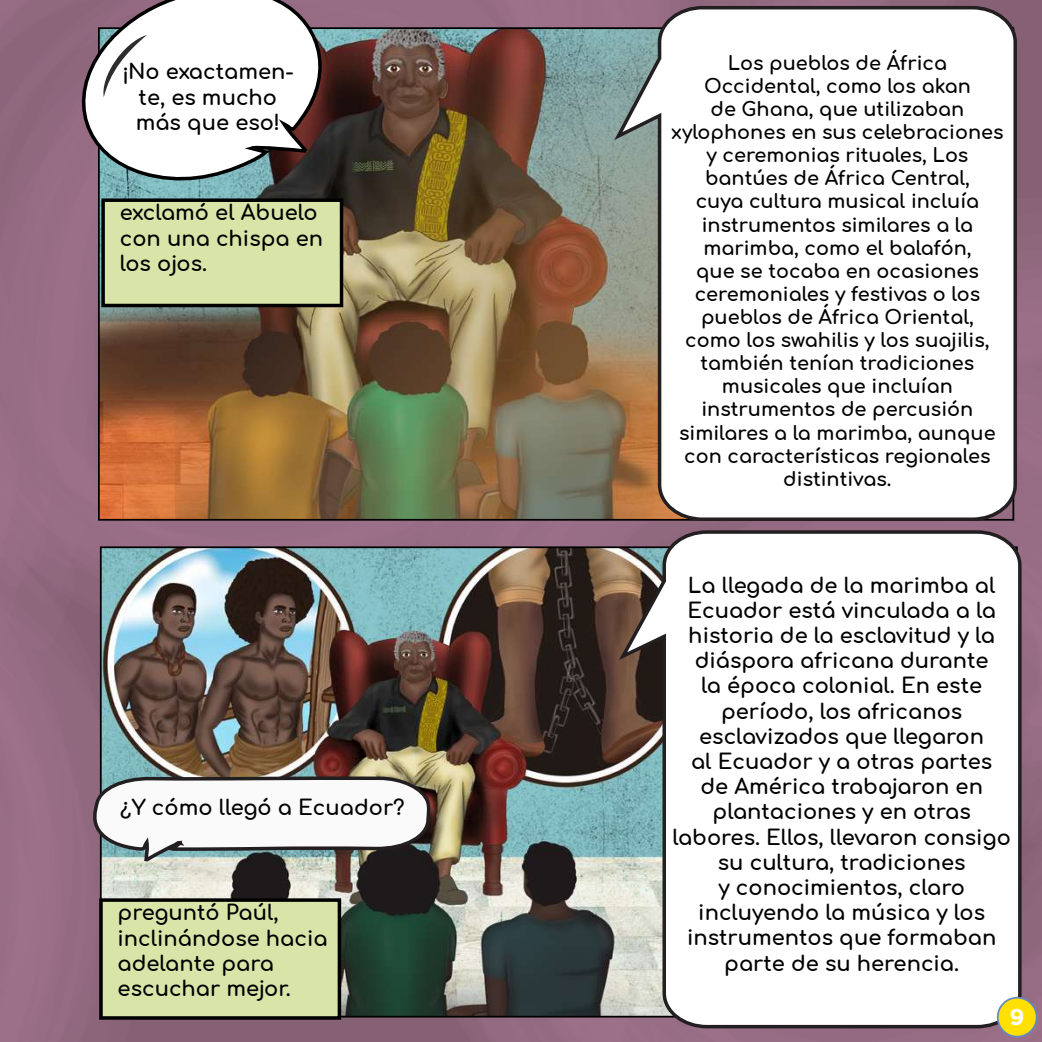
<style>
.page{position:relative;width:1042px;height:1042px;background:#fff}
.page>*{position:absolute;margin:0;border:0;box-sizing:border-box;transform-origin:0 0}
.t1{font:700 22.75px "Gotham";color:#fff}
.t2{font:700 21px/25.2px "Comfortaa";color:#000}
.t3{font:700 19.25px/23.1px "Comfortaa";color:#000;text-align:center}
</style>
<div class="page">
<img style="left:0;top:0;width:1042px;height:1042px">
<img style="left:103px;top:549px;width:512px;height:465px">
<img style="left:101px;top:30px;width:509px;height:488px">
<div style="left:103px;top:200px;width:238px;height:105px;background:#d9e5a8"></div>
<div style="left:101px;top:198px;width:242px;height:109px;border:4px solid #000"></div>
<svg style="left:66px;top:0;width:270px;height:184px"></svg>
<svg style="left:100px;top:35px;width:47px;height:62px"></svg>
<svg style="left:610px;top:4px;width:408px;height:519px"></svg>
<div style="left:101px;top:900px;width:238px;height:118px;background:#d9e5a8"></div>
<div style="left:99px;top:898px;width:242px;height:121px;border:4px solid #000"></div>
<svg style="left:90px;top:775px;width:342px;height:87px"></svg>
<svg style="left:615px;top:528px;width:408px;height:502px"></svg>
<div style="left:997px;top:997px;width:39px;height:39px;background:#ffe000;border-radius:50%"></div>
<div style="left:997px;top:997px;width:40px;height:40px;border:2px solid #6388c5;border-radius:50%"></div>
<p class="t2" style="left:122px;top:56px;width:173px;text-align:center">¡No exactamen&shy;te, es mucho más que eso!</p>
<p class="t2" style="left:120px;top:197px;width:205px">exclamó el Abuelo con una chispa en los ojos.</p>
<p class="t2" style="left:120px;top:792px;width:286px">¿Y cómo llegó a Ecuador?</p>
<p class="t2" style="left:118px;top:897px;width:211px">preguntó Paúl, inclinándose hacia adelante para escuchar mejor.</p>
<p class="t3" style="left:671px;top:49px;width:334px">Los pueblos de África<br>Occidental, como los akan<br>de Ghana, que utilizaban xylophones en sus celebraciones y ceremonias rituales, Los bantúes de África Central,<br>cuya cultura musical incluía instrumentos similares a la marimba, como el balafón,<br>que se tocaba en ocasiones ceremoniales y festivas o los pueblos de África Oriental, como los swahilis y los suajilis, también tenían tradiciones musicales que incluían instrumentos de percusión similares a la marimba, aunque con características regionales distintivas.</p>
<p class="t2" style="left:672px;top:569px;width:340px;text-align:center">La llegada de la marimba al<br>Ecuador está vinculada a la historia de la esclavitud y la diáspora africana durante<br>la época colonial. En este período, los africanos esclavizados que llegaron<br>al Ecuador y a otras partes<br>de América trabajaron en plantaciones y en otras labores. Ellos, llevaron consigo su cultura, tradiciones<br>y conocimientos, claro incluyendo la música y los instrumentos que formaban parte de su herencia.</p>
<p class="t1" style="left:1009px;top:1002px;width:17px">9</p>
</div>
